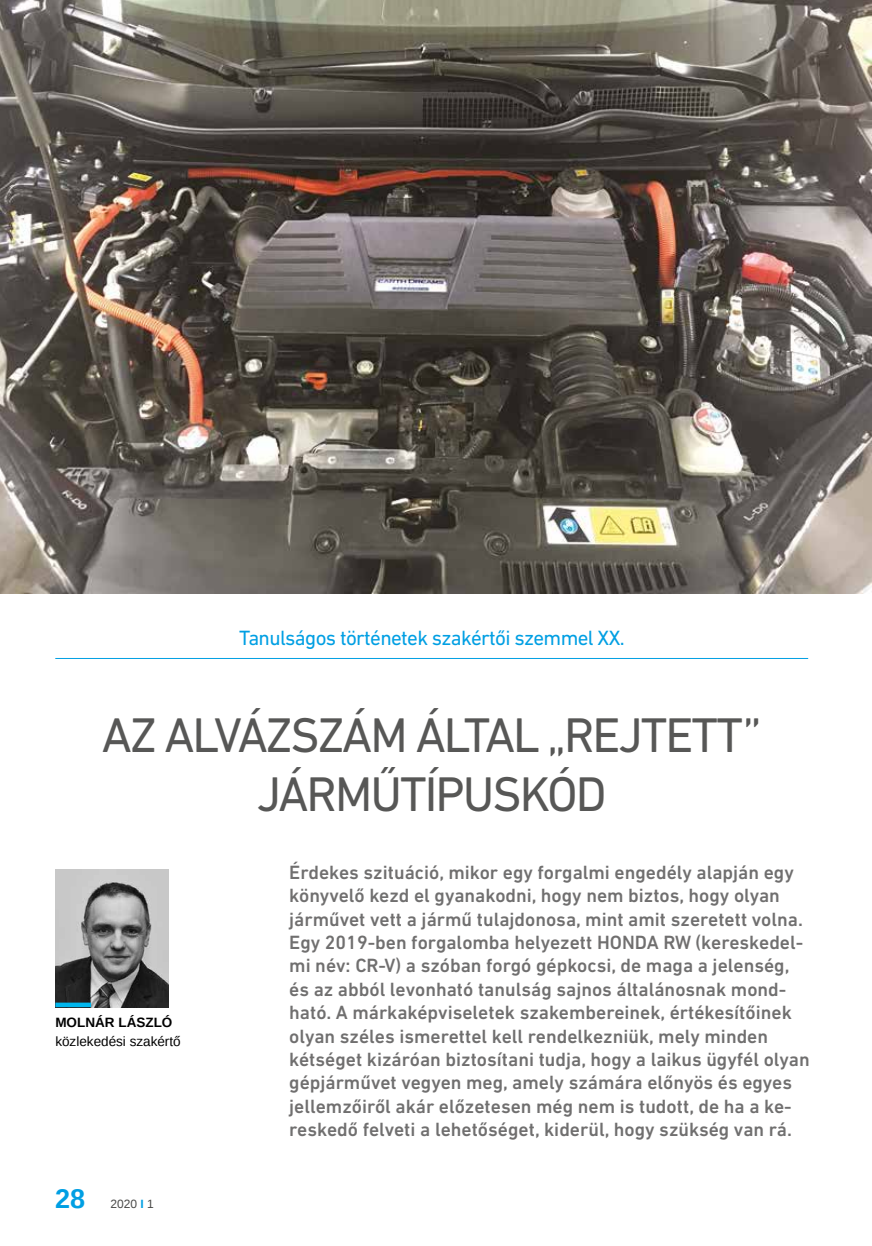
<style>
.page{position:relative;width:872px;height:1246px;background:#fff}
.page>*{position:absolute;margin:0;border:0;box-sizing:border-box;transform-origin:0 0}
.t1{font:49.5px/59.4px "DIN Next LT Pro";letter-spacing:-.04em;color:#575756;text-align:center}
.t2{font:700 27px "Liberation Sans";color:#009fe3}
.t3{font:21px "DIN Next LT Pro";letter-spacing:-.03em;color:#009fe3}
.t4{font:500 19.5px/23.4px "DIN Next LT Pro";color:#706f6f}
.t5{font:13.5px "Liberation Sans";color:#000}
.t6{font:700 13.5px "Liberation Sans";color:#000}
.t7{font:12px "Liberation Sans";color:#4a4a49}
.s1{font-weight:700;color:#009fe3}
</style>
<div class="page">
<img style="left:0;top:0;width:872px;height:594px">
<img style="left:55px;top:870px;width:113px;height:137px">
<div style="left:55px;top:1002px;width:36px;height:5px;background:#00b6ed"></div>
<hr style="left:55px;top:658px;width:753px;height:1px;background:#009fe3">
<p class="t3" style="left:239px;top:626px;width:387px">Tanulságos történetek szakértői szemmel XX.</p>
<h1 class="t1" style="left:102px;top:705px;width:661px">AZ ALVÁZSZÁM ÁLTAL „REJTETT”<br>JÁRMŰTÍPUSKÓD</h1>
<p class="t6" style="left:55px;top:1013px;width:118px">MOLNÁR LÁSZLÓ</p>
<p class="t5" style="left:55px;top:1034px;width:127px">közlekedési szakértő</p>
<h2 class="t2" style="left:55px;top:1180px;width:32px">28</h2>
<p class="t7" style="left:110px;top:1197px;width:45px">2020 <span class="s1">I</span> 1</p>
<p class="t4" style="left:289px;top:860px;width:522px">Érdekes szituáció, mikor egy forgalmi engedély alapján egy könyvelő kezd el gyanakodni, hogy nem biztos, hogy olyan járművet vett a jármű tulajdonosa, mint amit szeretett volna.<br>Egy 2019-ben forgalomba helyezett HONDA RW (kereskedel&shy;mi név: CR-V) a szóban forgó gépkocsi, de maga a jelenség, és az abból levonható tanulság sajnos általánosnak mond&shy;ható. A márkaképviseletek szakembereinek, értékesítőinek olyan széles ismerettel kell rendelkezniük, mely minden kétséget kizáróan biztosítani tudja, hogy a laikus ügyfél olyan gépjárművet vegyen meg, amely számára előnyös és egyes jellemzőiről akár előzetesen még nem is tudott, de ha a ke&shy;reskedő felveti a lehetőséget, kiderül, hogy szükség van rá.</p>
</div>
